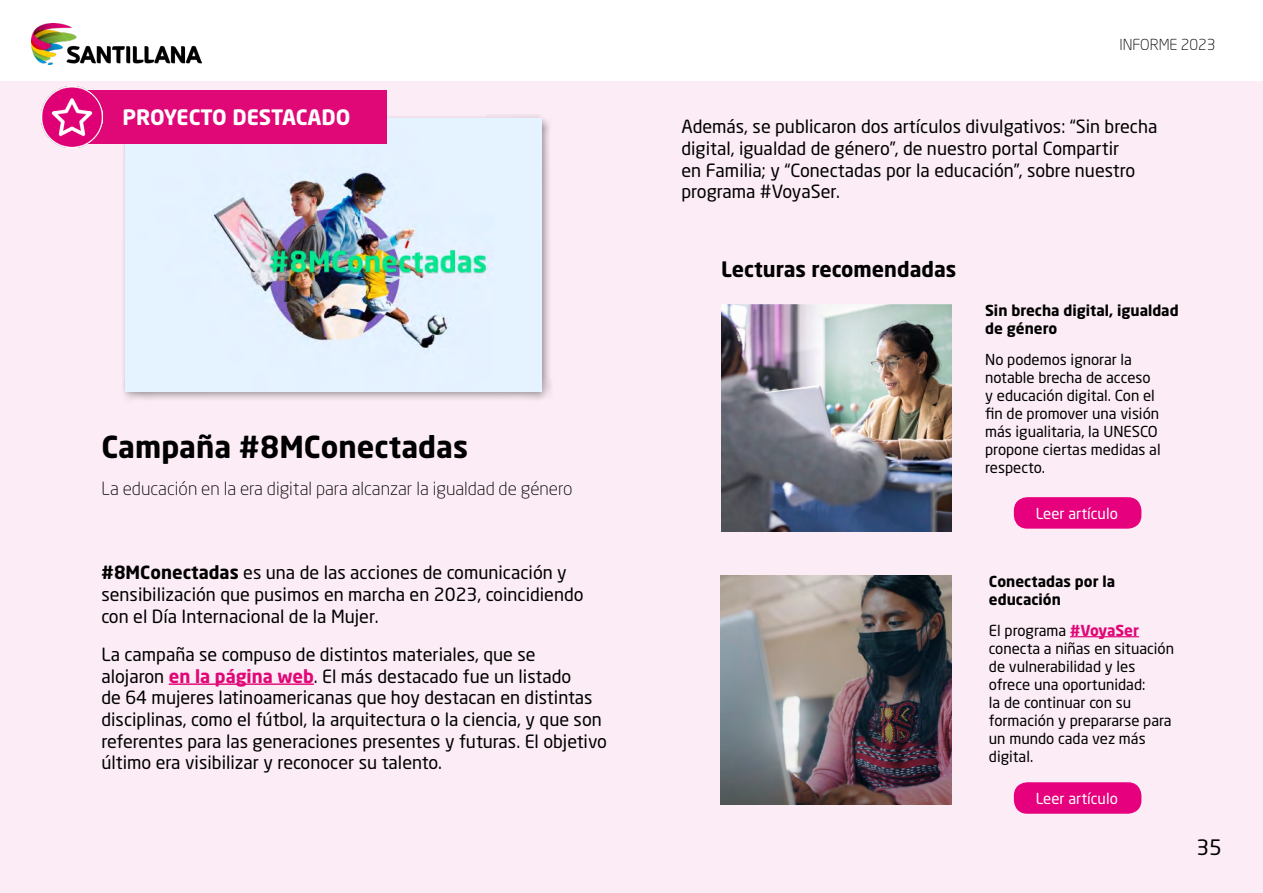
<style>
.page{position:relative;width:1263px;height:893px;background:#fff}
.page>*{position:absolute;margin:0;border:0;box-sizing:border-box;transform-origin:0 0}
.Titulo_1{font:700 30px "Neo Sans Pro";color:#000}
.Titulo_1-2{font:700 21px "Neo Sans Pro";color:#000}
.t1{font:700 21px "Neo Sans Pro";color:#fff}
.Regular_10{font:21px "Neo Sans Pro";color:#000}
.Regular_10-2{font:18px/21.6px "Neo Sans Pro";color:#000}
.Titulo_1-3{font:300 18px "Neo Sans Pro";color:#000}
.Regular_10-3{font:15px/18px "Neo Sans Pro";color:#000}
.Regular_10-4{font:700 15px/18px "Neo Sans Pro";color:#000}
.Regular_10-5{font:15px "Neo Sans Pro";color:#fff}
.t2{font:300 15px "Neo Sans Pro";color:#000}
.s1{font-weight:700}
.s2{font-weight:700;color:#e00777}
</style>
<div class="page">
<img style="left:32px;top:24px;width:170px;height:40px">
<div style="left:0;top:82px;width:1263px;height:811px;background:#fcecf5"></div>
<hr style="left:169px;top:683px;width:145px;height:2px;background:#e00777">
<img style="left:721px;top:304px;width:231px;height:227px">
<img style="left:720px;top:575px;width:232px;height:229px">
<hr style="left:1070px;top:636px;width:69px;height:1px;background:#e00777">
<div style="left:1014px;top:497px;width:127px;height:32px;background:#e6007d;border-radius:14px"></div>
<div style="left:1014px;top:782px;width:127px;height:32px;background:#e6007d;border-radius:14px"></div>
<div style="left:121px;top:114px;width:432px;height:288px;background:#000;opacity:.39"></div>
<img style="left:126px;top:119px;width:415px;height:272px">
<div style="left:86px;top:90px;width:301px;height:53px;background:#e00777"></div>
<img style="left:42px;top:86px;width:60px;height:62px">
<p class="t1" style="left:122px;top:104px;width:229px">PROYECTO DESTACADO</p>
<p class="Titulo_1" style="left:101px;top:428px;width:368px">Campaña #8MConectadas</p>
<p class="Titulo_1-3" style="left:101px;top:478px;width:473px">La educación en la era digital para alcanzar la igualdad de género</p>
<p class="Regular_10-2" style="left:101px;top:562px;width:484px"><span class="s1">#8MConectadas</span> es una de las acciones de comunicación y sensibilización que pusimos en marcha en 2023, coincidiendo con el Día Internacional de la Mujer.</p>
<p class="Regular_10-2" style="left:101px;top:643px;width:507px">La campaña se compuso de distintos materiales, que se<br>alojaron <span class="s2">en la página web</span>. El más destacado fue un listado<br>de 64 mujeres latinoamericanas que hoy destacan en distintas disciplinas, como el fútbol, la arquitectura o la ciencia, y que son referentes para las generaciones presentes y futuras. El objetivo último era visibilizar y reconocer su talento.</p>
<p class="t2" style="left:1119px;top:36px;width:98px">INFORME 2023</p>
<p class="Regular_10-2" style="left:681px;top:116px;width:477px">Además, se publicaron dos artículos divulgativos: “Sin brecha digital, igualdad de género”, de nuestro portal Compartir<br>en Familia; y “Conectadas por la educación”, sobre nuestro programa #VoyaSer.</p>
<p class="Titulo_1-2" style="left:721px;top:256px;width:237px">Lecturas recomendadas</p>
<p class="Regular_10-4" style="left:985px;top:301px;width:195px">Sin brecha digital, igualdad de género</p>
<p class="Regular_10-3" style="left:985px;top:350px;width:177px">No podemos ignorar la notable brecha de acceso y educación digital. Con el fin de promover una visión más igualitaria, la UNESCO propone ciertas medidas al respecto.</p>
<p class="Regular_10-5" style="left:1036px;top:504px;width:83px">Leer artículo</p>
<p class="Regular_10-4" style="left:989px;top:572px;width:128px">Conectadas por la educación</p>
<p class="Regular_10-3" style="left:989px;top:621px;width:187px">El programa <span class="s2">#VoyaSer </span>conecta a niñas en situación de vulnerabilidad y les ofrece una oportunidad:<br>la de continuar con su formación y prepararse para un mundo cada vez más digital.</p>
<p class="Regular_10-5" style="left:1036px;top:789px;width:83px">Leer artículo</p>
<p class="Regular_10" style="left:1196px;top:834px;width:27px">35</p>
</div>
